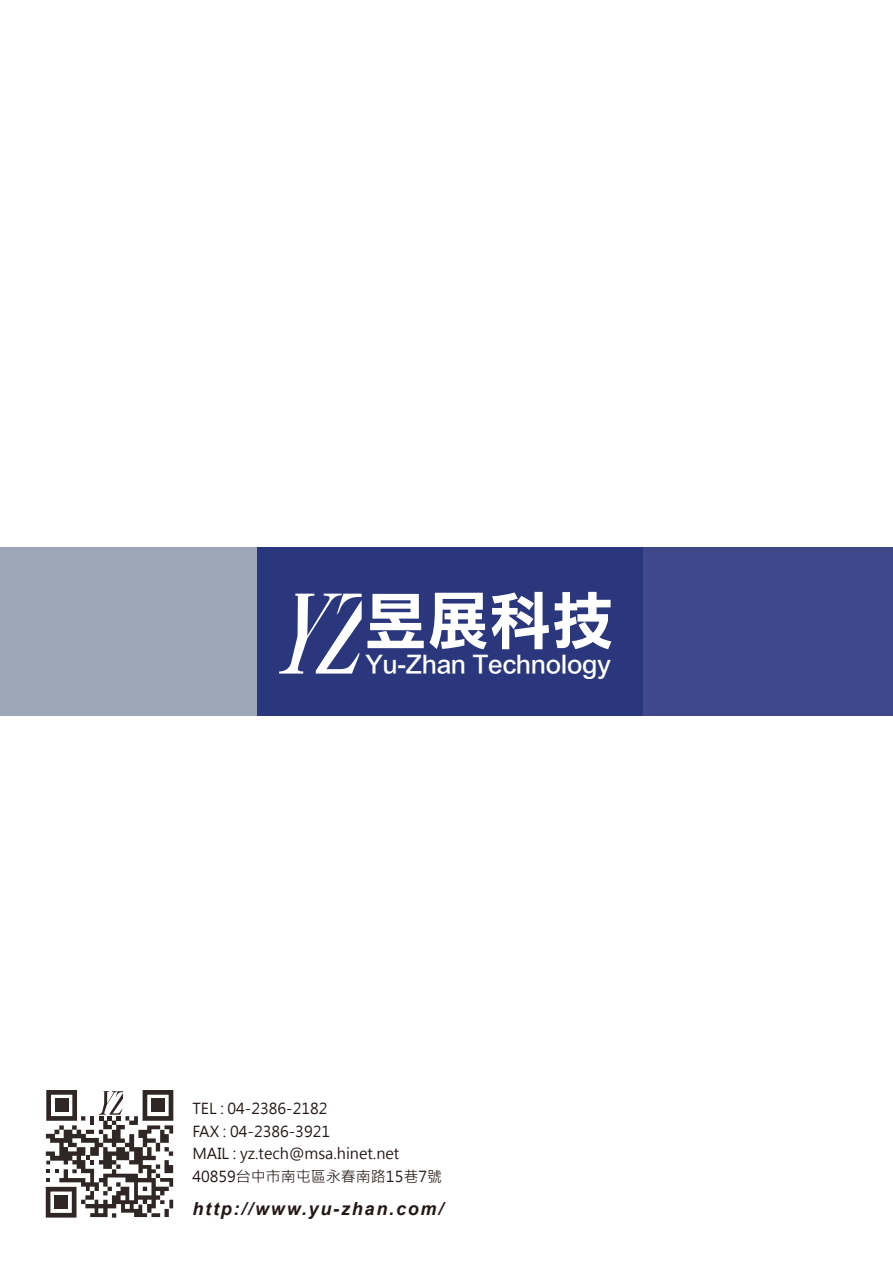
<style>
.page{position:relative;width:893px;height:1263px;background:#fff}
.page>*{position:absolute;margin:0;border:0;box-sizing:border-box;transform-origin:0 0}
.t1{font:62.4px "DF Li Hei Bd HK BF";color:#fff}
.t2{font:26.25px "DF Li Hei Md HK BF";color:#fff}
.t3{font:italic 700 18px "Arial";letter-spacing:.1em;color:#221815}
.t4{font:15px/22.5px "Microsoft Jheng Hei";color:#221815}
</style>
<div class="page">
<div style="left:0;top:547px;width:642px;height:169px;background:#9da7b8"></div>
<div style="left:257px;top:547px;width:636px;height:169px;background:linear-gradient(to right,#263378,#41498c)"></div>
<svg style="left:279px;top:594px;width:83px;height:79px;background:#6971a2"></svg>
<svg style="left:46px;top:1090px;width:127px;height:127px"></svg>
<h1 class="t1" style="left:364px;top:589px;width:251px">昱展科技</h1>
<h2 class="t2" style="left:365px;top:651px;width:247px">Yu-Zhan Technology</h2>
<p class="t4" style="left:192px;top:1097px;width:251px">TEL : 04-2386-2182<br>FAX : 04-2386-3921<br>MAIL : yz.tech@msa.hinet.net<br>40859台中市南屯區永春南路15巷7號</p>
<p class="t3" style="left:192px;top:1196px;width:252px">http://www.yu-zhan.com/</p>
</div>
